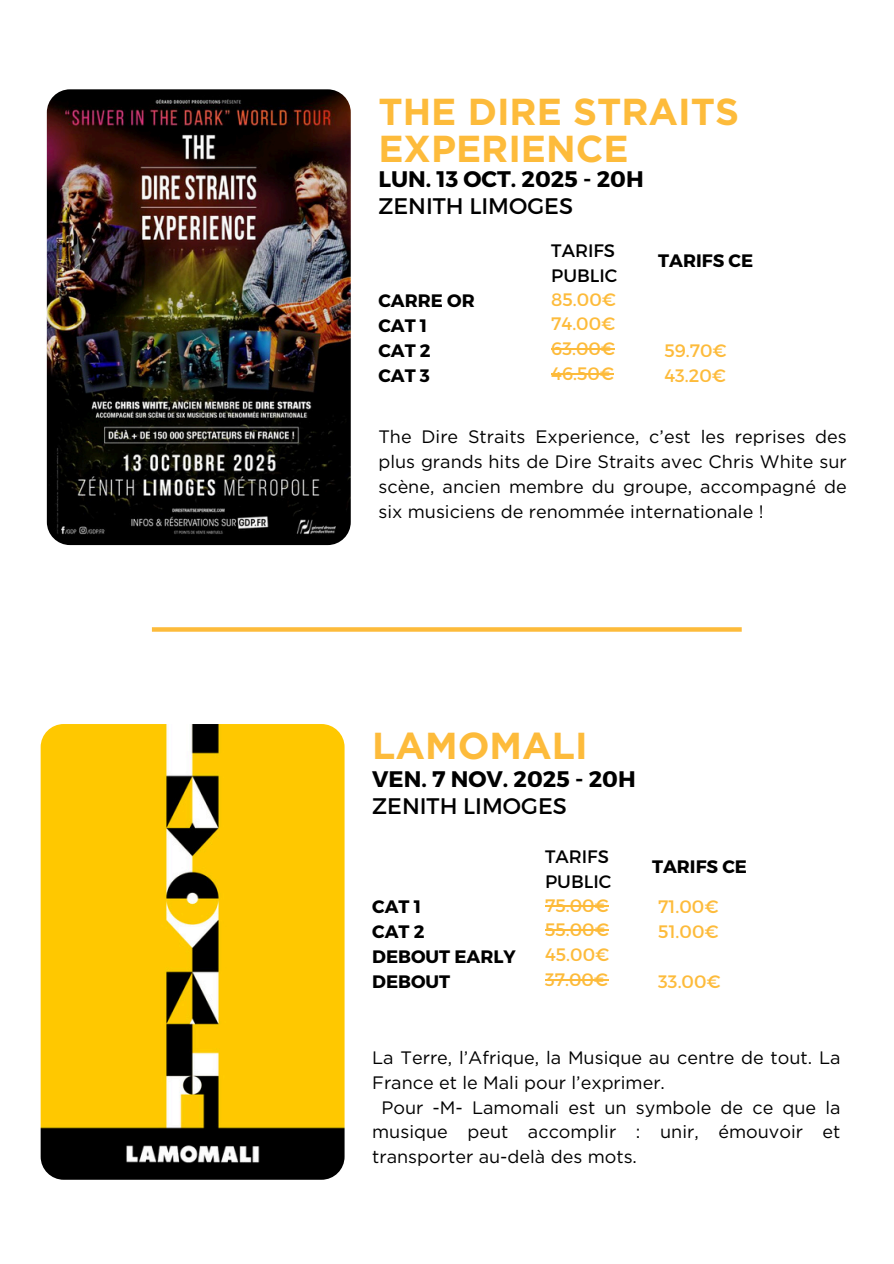
<style>
.page{position:relative;width:894px;height:1264px;background:#fff}
.page>*{position:absolute;margin:0;border:0;box-sizing:border-box;transform-origin:0 0}
.t1{font:700 37.5px/37.2px "Gotham";color:#fdbb3b}
.t2{font:700 22.5px "Montserrat";color:#000}
.t3{font:22.5px "Montserrat";color:#000}
.t4{font:18px/24.8px "Gotham";color:#000;text-align:justify}
.t5{font:18px "Montserrat";color:#fdbb3b}
.t6{font:700 18px/24.8px "Montserrat";color:#000}
.t7{font:18px/24.8px "Montserrat";color:#000}
</style>
<div class="page">
<svg style="left:152px;top:627px;width:589px;height:4px;background:#fdbe45"></svg>
<img style="left:47px;top:89px;width:303px;height:456px;border-radius:23px">
<img style="left:41px;top:724px;width:303px;height:455px;border-radius:23px">
<hr style="left:545px;top:905px;width:63px;height:1px;background:#fdbb3b">
<hr style="left:545px;top:929px;width:63px;height:1px;background:#fdbb3b">
<hr style="left:545px;top:979px;width:63px;height:1px;background:#fdbb3b">
<hr style="left:551px;top:348px;width:64px;height:1px;background:#fdbb3b">
<hr style="left:551px;top:373px;width:63px;height:1px;background:#fdbb3b">
<h1 class="t1" style="left:378px;top:92px;width:362px">THE DIRE STRAITS<br>EXPERIENCE</h1>
<h2 class="t2" style="left:378px;top:165px;width:267px">LUN. 13 OCT. 2025 - 20H</h2>
<h4 class="t3" style="left:378px;top:192px;width:196px">ZENITH LIMOGES</h4>
<p class="t7" style="left:551px;top:237px;width:68px">TARIFS<br>PUBLIC</p>
<p class="t6" style="left:378px;top:288px;width:98px">CARRE OR<br>CAT 1<br>CAT 2<br>CAT 3</p>
<p class="t5" style="left:551px;top:287px;width:66px">85.00€</p>
<p class="t5" style="left:551px;top:312px;width:66px">74.00€</p>
<p class="t5" style="left:551px;top:337px;width:65px">63.00€</p>
<h4 class="t5" style="left:551px;top:362px;width:64px">46.50€</h4>
<p class="t6" style="left:658px;top:247px;width:96px">TARIFS CE</p>
<p class="t5" style="left:664px;top:339px;width:64px">59.70€</p>
<p class="t5" style="left:664px;top:363px;width:63px">43.20€</p>
<h3 class="t4" style="left:378px;top:424px;width:469px">The Dire Straits Experience, c’est les reprises des plus grands hits de Dire Straits avec Chris White sur scène, ancien membre du groupe, accompagné de six musiciens de renommée internationale !</h3>
<p class="t1" style="left:372px;top:727px;width:217px">LAMOMALI</p>
<p class="t2" style="left:372px;top:764px;width:265px">VEN. 7 NOV. 2025 - 20H</p>
<p class="t3" style="left:372px;top:791px;width:196px">ZENITH LIMOGES</p>
<h5 class="t7" style="left:545px;top:843px;width:68px">TARIFS<br>PUBLIC</h5>
<p class="t6" style="left:372px;top:893px;width:145px">CAT 1<br>CAT 2<br>DEBOUT EARLY<br>DEBOUT</p>
<p class="t5" style="left:545px;top:893px;width:65px">75.00€</p>
<p class="t5" style="left:545px;top:918px;width:65px">55.00€</p>
<p class="t5" style="left:545px;top:943px;width:66px">45.00€</p>
<p class="t5" style="left:545px;top:967px;width:64px">37.00€</p>
<h4 class="t6" style="left:651px;top:853px;width:96px">TARIFS CE</h4>
<h1 class="t5" style="left:658px;top:895px;width:62px">71.00€</h1>
<h2 class="t5" style="left:658px;top:920px;width:62px">51.00€</h2>
<h3 class="t5" style="left:658px;top:969px;width:64px">33.00€</h3>
<p class="t4" style="left:372px;top:1045px;width:469px">La Terre, l’Afrique, la Musique au centre de tout. La<br>France et le Mali pour l’exprimer.</p>
<h4 class="t4" style="left:372px;top:1094px;width:469px;text-indent:9px">Pour -M- Lamomali est un symbole de ce que la musique peut accomplir : unir, émouvoir et transporter au-delà des mots.</h4>
</div>
